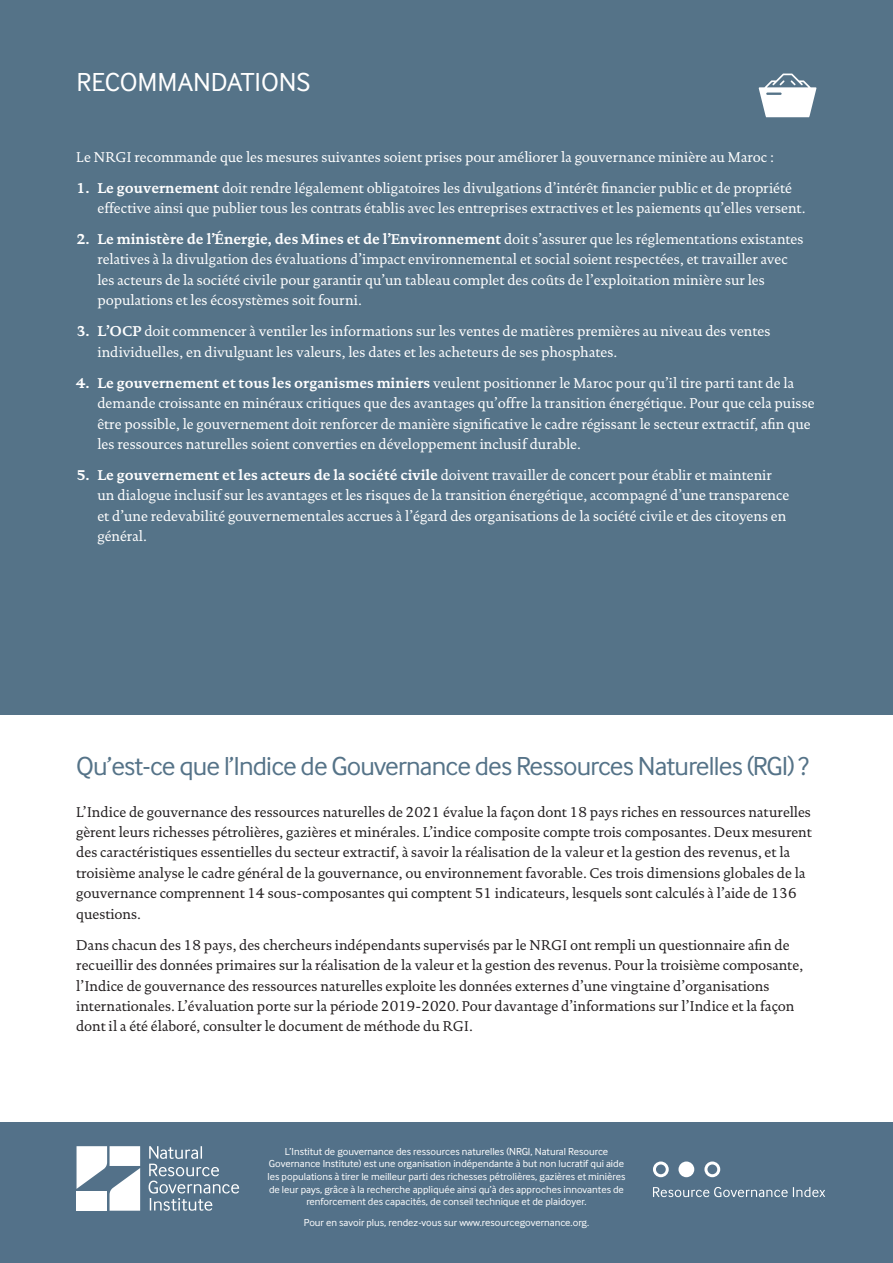
<style>
.page{position:relative;width:893px;height:1263px;background:#fff}
.page>*{position:absolute;margin:0;border:0;box-sizing:border-box;transform-origin:0 0}
.t1{font:27px "Inter Face";letter-spacing:-.03em;color:#557388}
.t2{font:27px "Inter Face";letter-spacing:-.005em;color:#fff}
.t3{font:14.4px/20.4px "DTL Documenta T";color:#fff}
.t4{font:14.4px/20.4px "DTL Documenta T";color:#231f20}
.t5{font:10.5px/12.6px "Inter Face";color:#fff;text-align:center}
.s1{font-weight:700}
</style>
<div class="page">
<div style="left:0;top:1122px;width:893px;height:141px;background:#537189"></div>
<div style="left:0;top:0;width:893px;height:714px;background:#557388"></div>
<svg style="left:76px;top:1146px;width:64px;height:65px"></svg>
<svg style="left:149px;top:1146px;width:90px;height:65px"></svg>
<svg style="left:653px;top:1187px;width:172px;height:10px"></svg>
<svg style="left:653px;top:1161px;width:16px;height:16px"></svg>
<svg style="left:704px;top:1161px;width:16px;height:16px"></svg>
<div style="left:678px;top:1161px;width:16px;height:16px;background:#fff;border-radius:50%"></div>
<svg style="left:759px;top:74px;width:57px;height:43px"></svg>
<h1 class="t2" style="left:77px;top:67px;width:235px">RECOMMANDATIONS</h1>
<p class="t3" style="left:76px;top:146px;width:699px">Le NRGI recommande que les mesures suivantes soient prises pour améliorer la gouvernance minière au Maroc :</p>
<p class="t3" style="left:98px;top:177px;width:709px;text-indent:-21px"><span class="s1">1. Le gouvernement</span> doit rendre légalement obligatoires les divulgations d’intérêt financier public et de propriété effective ainsi que publier tous les contrats établis avec les entreprises extractives et les paiements qu’elles versent.</p>
<p class="t3" style="left:98px;top:229px;width:707px;text-indent:-21px"><span class="s1">2. Le ministère de l’Énergie, des Mines et de l’Environnement</span> doit s’assurer que les réglementations existantes relatives à la divulgation des évaluations d’impact environnemental et social soient respectées, et travailler avec les acteurs de la société civile pour garantir qu’un tableau complet des coûts de l’exploitation minière sur les populations et les écosystèmes soit fourni.</p>
<p class="t3" style="left:98px;top:321px;width:674px;text-indent:-21px"><span class="s1">3. L’OCP</span> doit commencer à ventiler les informations sur les ventes de matières premières au niveau des ventes individuelles, en divulguant les valeurs, les dates et les acheteurs de ses phosphates.</p>
<p class="t3" style="left:98px;top:373px;width:718px;text-indent:-21px"><span class="s1">4. Le gouvernement et tous les organismes miniers</span> veulent positionner le Maroc pour qu’il tire parti tant de la demande croissante en minéraux critiques que des avantages qu’offre la transition énergétique. Pour que cela puisse être possible, le gouvernement doit renforcer de manière significative le cadre régissant le secteur extractif, afin que les ressources naturelles soient converties en développement inclusif durable.</p>
<p class="t3" style="left:98px;top:465px;width:693px;text-indent:-21px"><span class="s1">5. Le gouvernement et les acteurs de la société civile</span> doivent travailler de concert pour établir et maintenir un dialogue inclusif sur les avantages et les risques de la transition énergétique, accompagné d’une transparence et d’une redevabilité gouvernementales accrues à l’égard des organisations de la société civile et des citoyens en général.</p>
<h1 class="t1" style="left:76px;top:751px;width:734px">Qu’est-ce que l’Indice de Gouvernance des Ressources Naturelles (RGI) ?</h1>
<p class="t4" style="left:76px;top:801px;width:737px">L’Indice de gouvernance des ressources naturelles de 2021 évalue la façon dont 18 pays riches en ressources naturelles gèrent leurs richesses pétrolières, gazières et minérales. L’indice composite compte trois composantes. Deux mesurent des caractéristiques essentielles du secteur extractif, à savoir la réalisation de la valeur et la gestion des revenus, et la troisième analyse le cadre général de la gouvernance, ou environnement favorable. Ces trois dimensions globales de la gouvernance comprennent 14 sous-composantes qui comptent 51 indicateurs, lesquels sont calculés à l’aide de 136 questions.</p>
<p class="t4" style="left:76px;top:934px;width:728px">Dans chacun des 18 pays, des chercheurs indépendants supervisés par le NRGI ont rempli un questionnaire afin de recueillir des données primaires sur la réalisation de la valeur et la gestion des revenus. Pour la troisième composante, l’Indice de gouvernance des ressources naturelles exploite les données externes d’une vingtaine d’organisations internationales. L’évaluation porte sur la période 2019-2020. Pour davantage d’informations sur l’Indice et la façon dont il a été élaboré, consulter le document de méthode du RGI.</p>
<p class="t5" style="left:268px;top:1145px;width:359px">L’Institut de gouvernance des ressources naturelles (NRGI, Natural Resource Governance Institute) est une organisation indépendante à but non lucratif qui aide les populations à tirer le meilleur parti des richesses pétrolières, gazières et minières de leur pays, grâce à la recherche appliquée ainsi qu’à des approches innovantes de renforcement des capacités, de conseil technique et de plaidoyer.</p>
<p class="t5" style="left:304px;top:1216px;width:287px">Pour en savoir plus, rendez-vous sur www.resourcegovernance.org.</p>
</div>
